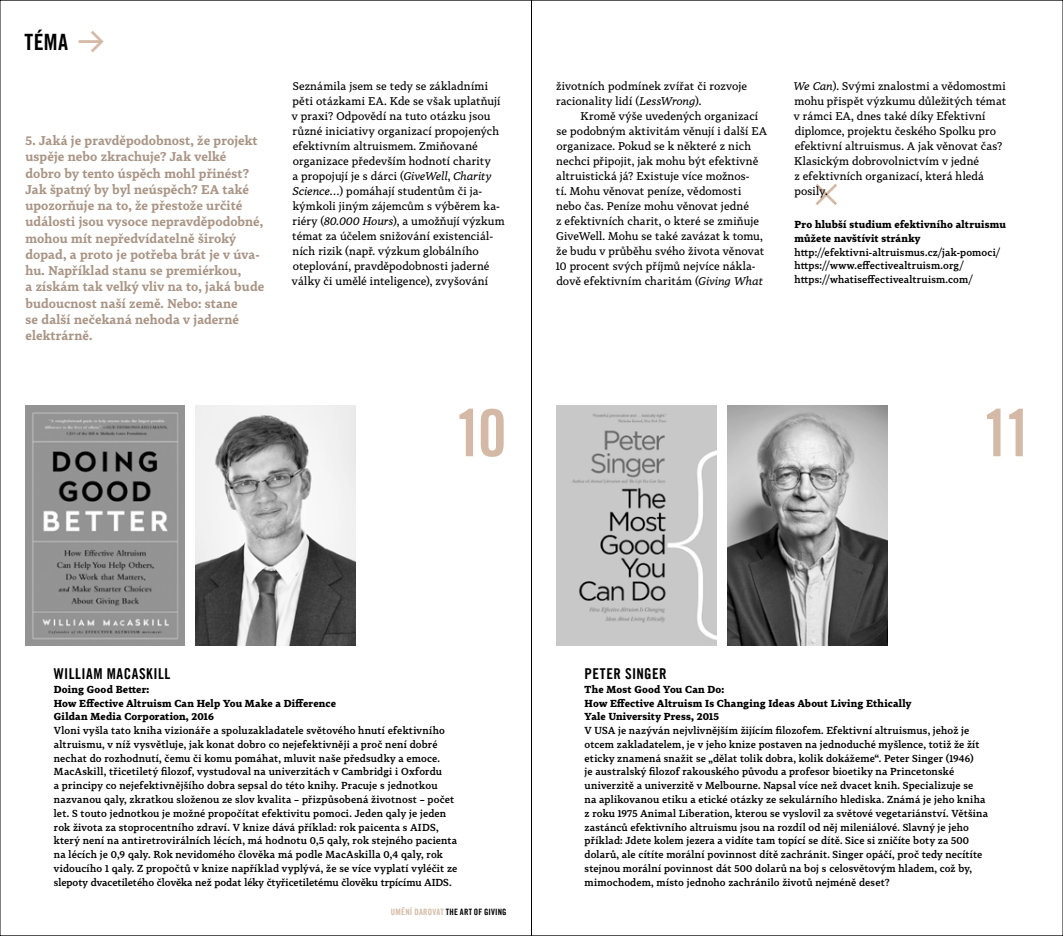
<style>
.page{position:relative;width:1063px;height:936px;background:#fff}
.page>*{position:absolute;margin:0;border:0;box-sizing:border-box;transform-origin:0 0}
.t1{font:65px "Trade Gothic LT Com Bd Cn 20";color:#d4baa6}
.t2{font:22.5px "Trade Gothic LT Com Bd Cn 20";color:#000}
.t3{font:15px "Trade Gothic LT Com Bd Cn 20";letter-spacing:.04em;color:#000}
.t4{font:700 12.5px/16.2px "Tabac G4";letter-spacing:.005em;color:#a99585}
.t5{font:11px/15px "Tabac G4";letter-spacing:.015em;color:#000}
.t6{font:500 10px/13.8px "Tabac G4";letter-spacing:.015em;color:#000}
.t7{font:500 10px/13.8px "Tabac G4";letter-spacing:.02em;color:#000}
.t8{font:8.75px "Trade Gothic LT Com Bd Cn 20";color:#000}
.t9{font:8.75px "Trade Gothic LT Com Bd Cn 20";color:#d4baa6}
.s1{font-family:"Tabac Sans";font-size:35px;color:#d4baa6}
.s2{font-style:italic}
</style>
<div class="page">
<svg style="left:815px;top:184px;width:22px;height:21px"></svg>
<img style="left:727px;top:405px;width:161px;height:240px">
<img style="left:556px;top:405px;width:161px;height:240px">
<img style="left:196px;top:405px;width:160px;height:240px">
<img style="left:26px;top:405px;width:159px;height:240px">
<h2 class="t2" style="left:24px;top:28px;width:82px">TÉMA <span class="s1">→</span></h2>
<p class="t4" style="left:26px;top:132px;width:240px">5. Jaká je pravděpodobnost, že projekt uspěje nebo zkrachuje? Jak velké dobro by tento úspěch mohl přinést?<br>Jak špatný by byl neúspěch? EA také upozorňuje na to, že přestože určité události jsou vysoce nepravděpodobné, mohou mít nepředvídatelně široký dopad, a proto je potřeba brát je v úva‑ hu. Například stanu se premiérkou,<br>a získám tak velký vliv na to, jaká bude budoucnost naší země. Nebo: stane<br>se další nečekaná nehoda v jaderné elektrárně.</p>
<p class="t5" style="left:292px;top:78px;width:214px">Seznámila jsem se tedy se základními pěti otázkami EA. Kde se však uplatňují v praxi? Odpovědí na tuto otázku jsou různé iniciativy organizací propojených efektivním altruismem. Zmiňované organizace především hodnotí charity<br>a propojují je s dárci (<span class="s2">GiveWell</span>, <span class="s2">Charity Science…</span>) pomáhají studentům či ja&shy;kýmkoli jiným zájemcům s výběrem ka‑ riéry (<span class="s2">80.000 Hours</span>), a umožňují výzkum témat za účelem snižování existenciál&shy;ních rizik (např. výzkum globálního oteplování, pravděpodobnosti jaderné války či umělé inteligence), zvyšování</p>
<p class="t5" style="left:556px;top:78px;width:192px">životních podmínek zvířat či rozvoje racionality lidí (<span class="s2">LessWrong</span>).</p>
<p class="t5" style="left:556px;top:108px;width:213px;text-indent:25px">Kromě výše uvedených organizací se podobným aktivitám věnují i další EA organizace. Pokud se k některé z nich nechci připojit, jak mohu být efektivně altruistická já? Existuje více možnos‑<br>tí. Mohu věnovat peníze, vědomosti nebo čas. Peníze mohu věnovat jedné<br>z efektivních charit, o které se zmiňuje GiveWell. Mohu se také zavázat k tomu, že budu v průběhu svého života věnovat 10 procent svých příjmů nejvíce nákla‑ dově efektivním charitám (<span class="s2">Giving What</span></p>
<p class="t5" style="left:793px;top:78px;width:214px"><span class="s2">We Can</span>). Svými znalostmi a vědomostmi mohu přispět výzkumu důležitých témat v rámci EA, dnes také díky Efektivní diplomce, projektu českého Spolku pro efektivní altruismus. A jak věnovat čas?<br>Klasickým dobrovolnictvím v jedné<br>z efektivních organizací, která hledá posily.</p>
<p class="t7" style="left:795px;top:217px;width:213px">Pro hlubší studium efektivního altruismu můžete navštívit stránky</p>
<p class="t6" style="left:795px;top:245px;width:207px">http://efektivni‑altruismus.cz/jak‑pomoci/ https://www.effectivealtruism.org/ https://whatiseffectivealtruism.com/</p>
<h1 class="t1" style="left:454px;top:393px;width:54px">10</h1>
<h1 class="t1" style="left:982px;top:393px;width:53px">11</h1>
<h3 class="t3" style="left:54px;top:664px;width:18px">WILLIAM</h3>
<h3 class="t3" style="left:107px;top:664px;width:40px">MACASKILL</h3>
<p class="t7" style="left:54px;top:682px;width:284px">Doing Good Better:<br>How Effective Altruism Can Help You Make a Difference<br>Gildan Media Corporation, 2016</p>
<p class="t6" style="left:54px;top:723px;width:405px">Vloni vyšla tato kniha vizionáře a spoluzakladatele světového hnutí efektivního altruismu, v níž vysvětluje, jak konat dobro co nejefektivněji a proč není dobré nechat do rozhodnutí, čemu či komu pomáhat, mluvit naše předsudky a emoce.<br>MacAskill, třicetiletý filozof, vystudoval na univerzitách v Cambridgi i Oxfordu<br>a principy co nejefektivnějšího dobra sepsal do této knihy. Pracuje s jednotkou nazvanou qaly, zkratkou složenou ze slov kvalita – přizpůsobená životnost – počet let. S touto jednotkou je možné propočítat efektivitu pomoci. Jeden qaly je jeden rok života za stoprocentního zdraví. V knize dává příklad: rok paicenta s AIDS, který není na antiretrovirálních lécích, má hodnotu 0,5 qaly, rok stejného pacienta na lécích je 0,9 qaly. Rok nevidomého člověka má podle MacAskilla 0,4 qaly, rok vidoucího 1 qaly. Z propočtů v knize například vyplývá, že se více vyplatí vyléčit ze slepoty dvacetiletého člověka než podat léky čtyřicetiletému člověku trpícímu AIDS.</p>
<p class="t9" style="left:391px;top:906px;width:29px">UMĚNÍ DAROVAT</p>
<p class="t8" style="left:446px;top:906px;width:47px">THE ART OF GIVING</p>
<h3 class="t3" style="left:585px;top:664px;width:16px">PETER</h3>
<h3 class="t3" style="left:625px;top:664px;width:15px">SINGER</h3>
<p class="t7" style="left:585px;top:682px;width:328px">The Most Good You Can Do:<br>How Effective Altruism Is Changing Ideas About Living Ethically<br>Yale University Press, 2015</p>
<p class="t6" style="left:585px;top:723px;width:405px">V USA je nazýván nejvlivnějším žijícím filozofem. Efektivní altruismus, jehož je otcem zakladatelem, je v jeho knize postaven na jednoduché myšlence, totiž že žít eticky znamená snažit se „dělat tolik dobra, kolik dokážeme“. Peter Singer (1946)<br>je australský filozof rakouského původu a profesor bioetiky na Princetonské univerzitě a univerzitě v Melbourne. Napsal více než dvacet knih. Specializuje se<br>na aplikovanou etiku a etické otázky ze sekulárního hlediska. Známá je jeho kniha z roku 1975 Animal Liberation, kterou se vyslovil za světové vegetariánství. Většina zastánců efektivního altruismu jsou na rozdíl od něj mileniálové. Slavný je jeho příklad: Jdete kolem jezera a vidíte tam topící se dítě. Sice si zničíte boty za 500 dolarů, ale cítíte morální povinnost dítě zachránit. Singer opáčí, proč tedy necítíte stejnou morální povinnost dát 500 dolarů na boj s celosvětovým hladem, což by, mimochodem, místo jednoho zachránilo životů nejméně deset?</p>
</div>
